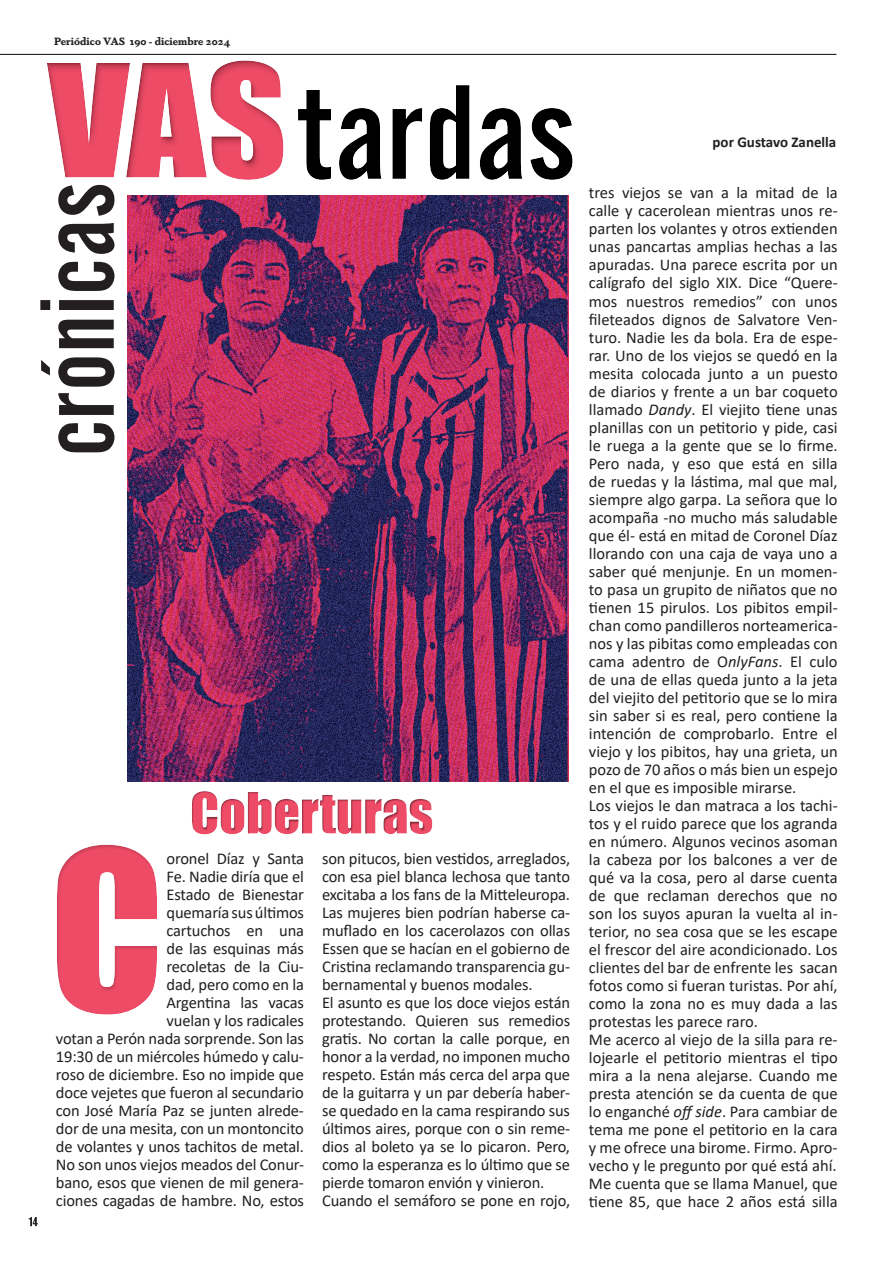
<style>
.page{position:relative;width:893px;height:1263px;background:#fff}
.page>*{position:absolute;margin:0;border:0;box-sizing:border-box;transform-origin:0 0}
.t1{font:206.25px "Impact";color:#ee4b66}
.t2{font:16.5px/18px "Calibri";letter-spacing:-.01em;color:#231f20}
.t3{font:700 15px "Calibri";color:#231f20}
.t4{font:700 10.5px "Dapifer";color:#231f20}
.s1{font-style:italic}
</style>
<div class="page">
<hr style="left:0;top:54px;width:836px;height:1px;background:#09080b">
<svg style="left:29px;top:1217px;width:9px;height:9px"></svg>
<div style="left:47px;top:56px;width:528px;height:126px;background:#231f20;opacity:.22"></div>
<svg style="left:40px;top:185px;width:74px;height:267px"></svg>
<img style="left:128px;top:196px;width:441px;height:586px">
<div style="left:23px;top:770px;width:433px;height:310px;background:#6d696a;opacity:.28"></div>
<p class="t4" style="left:54px;top:34px;width:178px">Periódico VAS 190 - diciembre 2024</p>
<h1 class="t1" style="left:50px;top:770px;width:116px">C</h1>
<p class="t2" style="left:56px;top:849px;width:250px;text-align:right">oronel Díaz y Santa<br>Fe. Nadie diría que el<br>Estado de Bienestar<br>quemaría sus últimos<br>cartuchos en una<br>de las esquinas más<br>recoletas de la Ciu-<br>dad, pero como en la<br>Argentina las vacas<br>vuelan y los radicales<br>votan a Perón nada sorprende. Son las<br>19:30 de un miércoles húmedo y calu&shy;roso de diciembre. Eso no impide que doce vejetes que fueron al secundario con José María Paz se junten alrede&shy;dor de una mesita, con un montoncito de volantes y unos tachitos de metal.<br>No son unos viejos meados del Conur&shy;bano, esos que vienen de mil genera&shy;ciones cagadas de hambre. No, estos</p>
<p class="t2" style="left:322px;top:849px;width:250px">son pitucos, bien vestidos, arreglados, con esa piel blanca lechosa que tanto excitaba a los fans de la Mitteleuropa.<br>Las mujeres bien podrían haberse ca&shy;muflado en los cacerolazos con ollas Essen que se hacían en el gobierno de Cristina reclamando transparencia gu&shy;bernamental y buenos modales.<br>El asunto es que los doce viejos están protestando. Quieren sus remedios gratis. No cortan la calle porque, en honor a la verdad, no imponen mucho respeto. Están más cerca del arpa que de la guitarra y un par debería haber&shy;se quedado en la cama respirando sus últimos aires, porque con o sin reme&shy;dios al boleto ya se lo picaron. Pero, como la esperanza es lo último que se pierde tomaron envión y vinieron.<br>Cuando el semáforo se pone en rojo,</p>
<p class="t3" style="left:713px;top:132px;width:125px">por Gustavo Zanella</p>
<p class="t2" style="left:589px;top:184px;width:250px">tres viejos se van a la mitad de la calle y cacerolean mientras unos re&shy;parten los volantes y otros extienden unas pancartas amplias hechas a las apuradas. Una parece escrita por un calígrafo del siglo XIX. Dice “Quere&shy;mos nuestros remedios” con unos fileteados dignos de Salvatore Ven&shy;turo. Nadie les da bola. Era de espe&shy;rar. Uno de los viejos se quedó en la mesita colocada junto a un puesto de diarios y frente a un bar coqueto llamado <span class="s1">Dandy</span>. El viejito tiene unas planillas con un petitorio y pide, casi le ruega a la gente que se lo firme.<br>Pero nada, y eso que está en silla de ruedas y la lástima, mal que mal, siempre algo garpa. La señora que lo acompaña -no mucho más saludable que él- está en mitad de Coronel Díaz llorando con una caja de vaya uno a saber qué menjunje. En un momen&shy;to pasa un grupito de niñatos que no tienen 15 pirulos. Los pibitos empil&shy;chan como pandilleros norteamerica&shy;nos y las pibitas como empleadas con cama adentro de O<span class="s1">nlyFans</span>. El culo de una de ellas queda junto a la jeta del viejito del petitorio que se lo mira sin saber si es real, pero contiene la intención de comprobarlo. Entre el viejo y los pibitos, hay una grieta, un pozo de 70 años o más bien un espejo en el que es imposible mirarse.<br>Los viejos le dan matraca a los tachi&shy;tos y el ruido parece que los agranda en número. Algunos vecinos asoman la cabeza por los balcones a ver de qué va la cosa, pero al darse cuenta de que reclaman derechos que no son los suyos apuran la vuelta al in&shy;terior, no sea cosa que se les escape el frescor del aire acondicionado. Los clientes del bar de enfrente les sacan fotos como si fueran turistas. Por ahí, como la zona no es muy dada a las protestas les parece raro.<br>Me acerco al viejo de la silla para re&shy;lojearle el petitorio mientras el tipo mira a la nena alejarse. Cuando me presta atención se da cuenta de que lo enganché <span class="s1">off side</span>. Para cambiar de tema me pone el petitorio en la cara y me ofrece una birome. Firmo. Apro&shy;vecho y le pregunto por qué está ahí.<br>Me cuenta que se llama Manuel, que tiene 85, que hace 2 años está silla</p>
</div>
